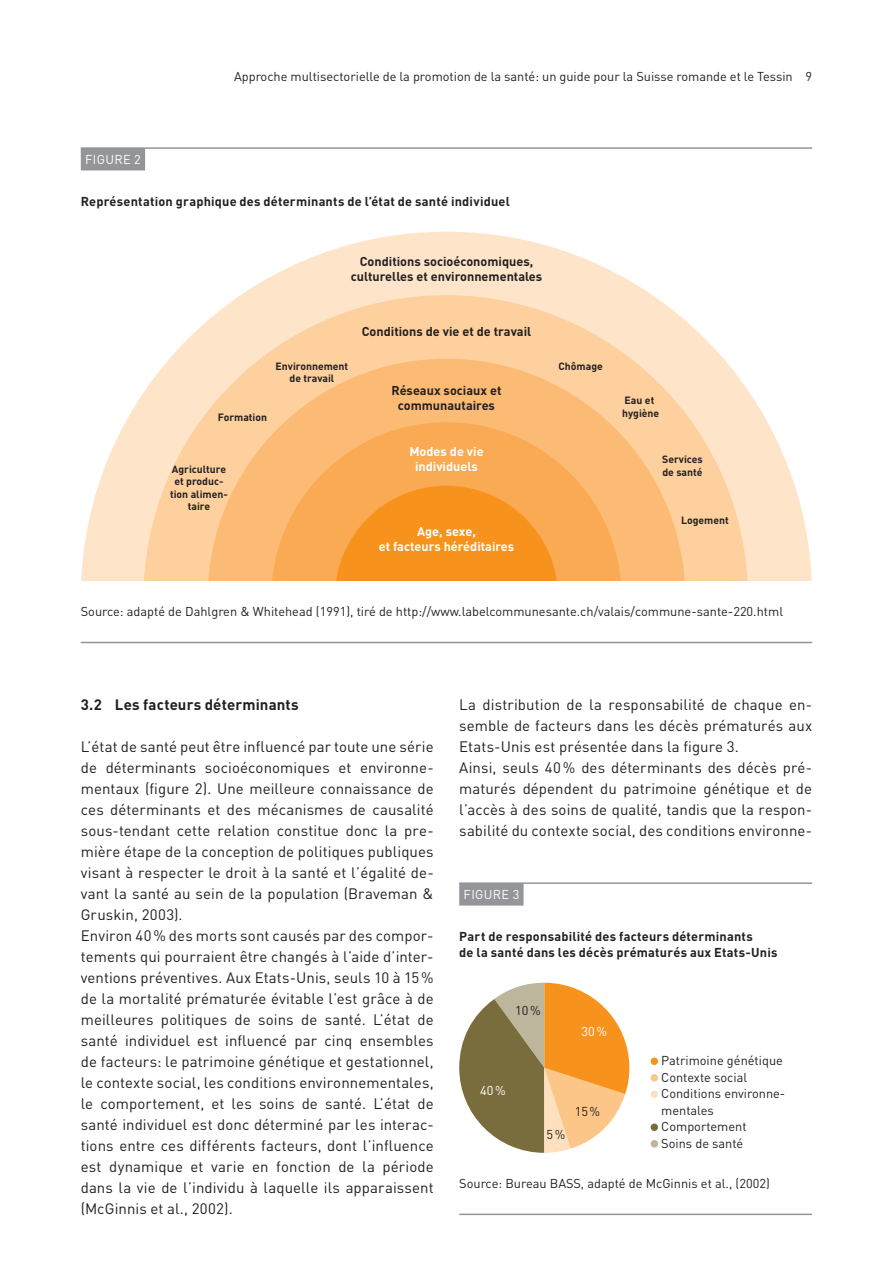
<style>
.page{position:relative;width:893px;height:1263px;background:#fff}
.page>*{position:absolute;margin:0;border:0;box-sizing:border-box;transform-origin:0 0}
.t1{font:15px/21px "DINOT";letter-spacing:.005em;color:#231f20}
.t2{font:700 15px "DINOT";letter-spacing:.01em;color:#231f20}
.t3{font:12.75px/16.5px "DINOT";color:#231f20}
.t4{font:700 12.75px/15.3px "DINOT";letter-spacing:.01em;color:#231f20;text-align:center}
.t5{font:700 12.75px/15.3px "DINOT";color:#fff;text-align:center}
.t6{font:12.75px "DINOT";letter-spacing:.02em;color:#fff}
.t7{font:700 10.5px/12.6px "DINOT";color:#231f20;text-align:center}
</style>
<div class="page">
<hr style="left:459px;top:882px;width:353px;height:2px;background:#939598">
<div style="left:459px;top:883px;width:65px;height:22px;background:#939598"></div>
<div style="left:651px;top:1057px;width:7px;height:8px;background:#f7931d;border-radius:50%"></div>
<div style="left:651px;top:1074px;width:7px;height:7px;background:#fdc689;border-radius:50%"></div>
<div style="left:651px;top:1090px;width:7px;height:8px;background:#fee0bf;border-radius:50%"></div>
<div style="left:651px;top:1123px;width:7px;height:8px;background:#7a6d3d;border-radius:50%"></div>
<div style="left:651px;top:1140px;width:7px;height:7px;background:#beb59d;border-radius:50%"></div>
<svg style="left:459px;top:983px;width:170px;height:170px"></svg>
<hr style="left:459px;top:1213px;width:353px;height:2px;background:#939598">
<hr style="left:81px;top:147px;width:731px;height:2px;background:#939598">
<div style="left:81px;top:148px;width:64px;height:22px;background:#939598"></div>
<svg style="left:81px;top:232px;width:731px;height:349px"></svg>
<svg style="left:144px;top:295px;width:604px;height:286px;background:#fddebc"></svg>
<svg style="left:208px;top:359px;width:477px;height:222px;background:#fcc68a"></svg>
<svg style="left:271px;top:422px;width:351px;height:159px;background:#fab05f"></svg>
<svg style="left:335px;top:486px;width:223px;height:95px;background:#f7982a"></svg>
<hr style="left:81px;top:642px;width:731px;height:1px;background:#939598">
<p class="t3" style="left:234px;top:67px;width:580px">Approche multisectorielle de la promotion de la santé: un guide pour la Suisse romande et le Tessin 9</p>
<p class="t6" style="left:85px;top:150px;width:57px">FIGURE 2</p>
<p class="t4" style="left:81px;top:193px;width:431px">Représentation graphique des déterminants de l’état de santé individuel</p>
<p class="t4" style="left:351px;top:253px;width:193px">Conditions socioéconomiques, culturelles et environnementales</p>
<p class="t7" style="left:276px;top:359px;width:74px">Environnement de travail</p>
<p class="t7" style="left:218px;top:411px;width:51px">Formation</p>
<p class="t7" style="left:170px;top:462px;width:59px">Agriculture et produc&shy;tion alimen&shy;taire</p>
<p class="t4" style="left:362px;top:323px;width:171px">Conditions de vie et de travail</p>
<p class="t4" style="left:391px;top:382px;width:112px">Réseaux sociaux et communautaires</p>
<p class="t5" style="left:409px;top:443px;width:76px">Modes de vie individuels</p>
<p class="t5" style="left:379px;top:523px;width:137px">Age, sexe,<br>et facteurs héréditaires</p>
<p class="t7" style="left:558px;top:359px;width:46px">Chômage</p>
<p class="t7" style="left:622px;top:393px;width:39px;text-align:left">Eau et hygiène</p>
<p class="t7" style="left:662px;top:453px;width:42px;text-align:left">Services de santé</p>
<p class="t7" style="left:681px;top:513px;width:49px">Logement</p>
<p class="t3" style="left:81px;top:603px;width:704px">Source: adapté de Dahlgren &amp; Whitehead (1991), tiré de http://www.labelcommunesante.ch/valais/commune-sante-220.html</p>
<p class="t2" style="left:81px;top:694px;width:219px">3.2 Les facteurs déterminants</p>
<p class="t1" style="left:81px;top:735px;width:354px">L’état de santé peut être influencé par toute une série de déterminants socioéconomiques et environne&shy;mentaux (figure 2). Une meilleure connaissance de ces déterminants et des mécanismes de causalité sous-tendant cette relation constitue donc la pre&shy;mière étape de la conception de politiques publiques visant à respecter le droit à la santé et l’égalité de&shy;vant la santé au sein de la population (Braveman &amp; Gruskin, 2003).<br>Environ 40% des morts sont causés par des compor&shy;tements qui pourraient être changés à l’aide d’inter&shy;ventions préventives. Aux Etats-Unis, seuls 10 à 15% de la mortalité prématurée évitable l’est grâce à de meilleures politiques de soins de santé. L’état de santé individuel est influencé par cinq ensembles de facteurs: le patrimoine génétique et gestationnel, le contexte social, les conditions environnementales, le comportement, et les soins de santé. L’état de santé individuel est donc déterminé par les interac&shy;tions entre ces différents facteurs, dont l’influence est dynamique et varie en fonction de la période dans la vie de l’individu à laquelle ils apparaissent (McGinnis et al., 2002).</p>
<p class="t1" style="left:459px;top:693px;width:354px">La distribution de la responsabilité de chaque en&shy;semble de facteurs dans les décès prématurés aux Etats-Unis est présentée dans la figure 3.<br>Ainsi, seuls 40% des déterminants des décès pré&shy;maturés dépendent du patrimoine génétique et de l’accès à des soins de qualité, tandis que la respon&shy;sabilité du contexte social, des conditions environne-</p>
<p class="t6" style="left:464px;top:885px;width:57px">FIGURE 3</p>
<p class="t4" style="left:459px;top:927px;width:320px;line-height:16.5px;text-align:left">Part de responsabilité des facteurs déterminants<br>de la santé dans les décès prématurés aux Etats-Unis</p>
<p class="t3" style="left:515px;top:1002px;width:27px">10%</p>
<p class="t6" style="left:581px;top:1023px;width:27px">30%</p>
<p class="t6" style="left:480px;top:1082px;width:27px">40%</p>
<p class="t3" style="left:547px;top:1126px;width:20px">5%</p>
<p class="t3" style="left:575px;top:1103px;width:27px">15%</p>
<p class="t3" style="left:661px;top:1051px;width:126px">Patrimoine génétique<br>Contexte social<br>Conditions environne&shy;mentales<br>Comportement<br>Soins de santé</p>
<p class="t3" style="left:459px;top:1175px;width:312px">Source: Bureau BASS, adapté de McGinnis et al., (2002)</p>
</div>
